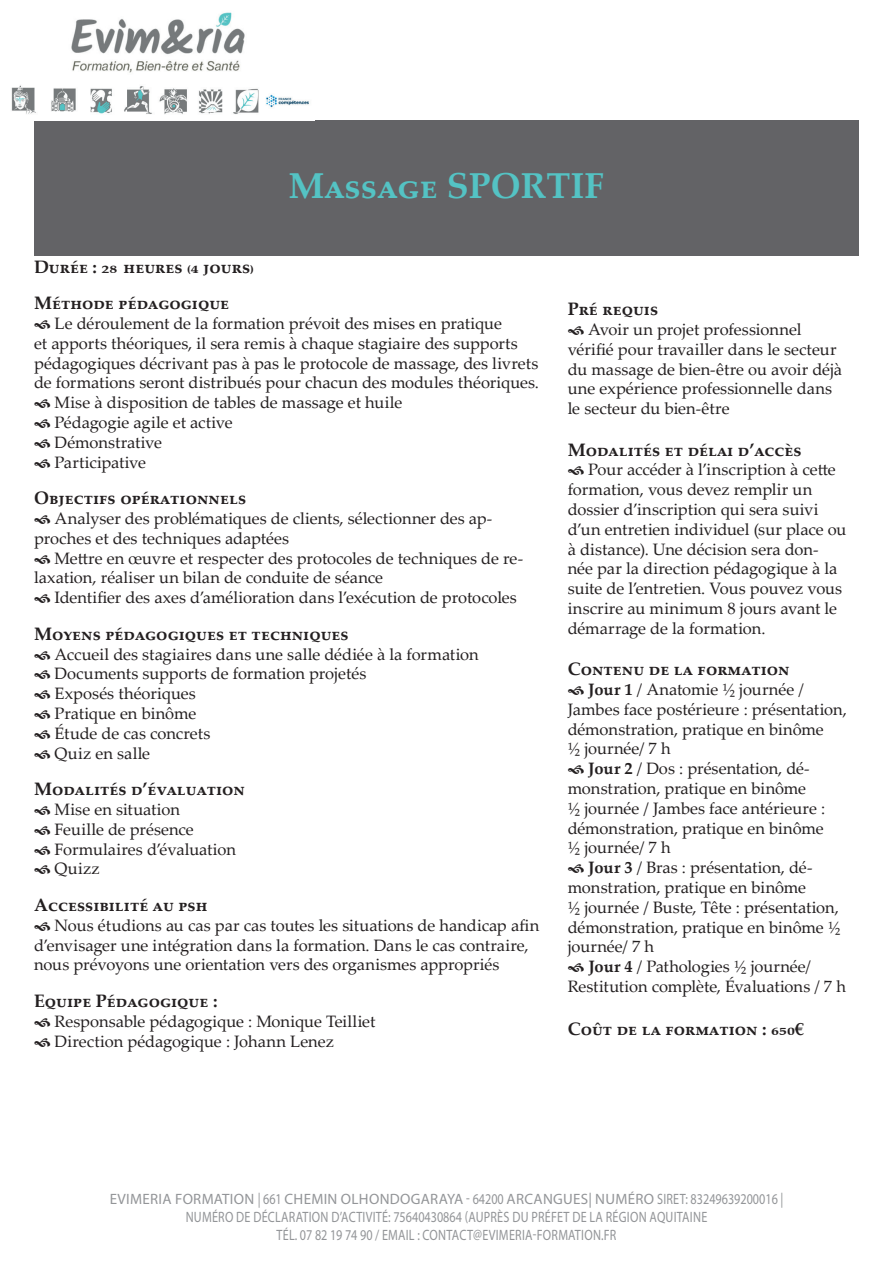
<style>
.page{position:relative;width:893px;height:1263px;background:#fff}
.page>*{position:absolute;margin:0;border:0;box-sizing:border-box;transform-origin:0 0}
.t1{font:700 36px "Palatino Linotype";color:#54c3c4}
.t2{font:700 18px/36.6px "Palatino Linotype";color:#231f20}
.t3{font:16.5px/19.8px "Palatino Linotype";letter-spacing:-.005em;color:#231f20}
.t4{font:15px/18px "Myriad Pro";letter-spacing:.02em;color:#939598;text-align:center}
.s1{font-weight:700}
</style>
<div class="page">
<div style="left:34px;top:120px;width:825px;height:136px;background:#636366"></div>
<img style="left:11px;top:12px;width:298px;height:102px">
<h1 class="t1" style="left:288px;top:161px;width:318px">Massage SPORTIF</h1>
<p class="t2" style="left:34px;top:247px;width:221px">Durée : 28 heures (4 jours)<br>Méthode pédagogique</p>
<p class="t3" style="left:55px;top:313px;width:449px">Le déroulement de la formation prévoit des mises en pratique</p>
<p class="t3" style="left:34px;top:333px;width:485px">et apports théoriques, il sera remis à chaque stagiaire des supports</p>
<p class="t3" style="left:34px;top:352px;width:506px">pédagogiques décrivant pas à pas le protocole de massage, des livrets</p>
<p class="t3" style="left:34px;top:372px;width:506px">de formations seront distribués pour chacun des modules théoriques.</p>
<p class="t3" style="left:55px;top:392px;width:349px">Mise à disposition de tables de massage et huile</p>
<p class="t3" style="left:55px;top:412px;width:180px">Pédagogie agile et active</p>
<p class="t3" style="left:55px;top:432px;width:109px">Démonstrative</p>
<p class="t3" style="left:55px;top:451px;width:93px">Participative</p>
<p class="t2" style="left:34px;top:479px;width:214px">Objectifs opérationnels</p>
<p class="t3" style="left:34px;top:508px;width:460px;text-indent:21px">Analyser des problématiques de clients, sélectionner des ap&shy;proches et des techniques adaptées</p>
<p class="t3" style="left:34px;top:547px;width:491px;text-indent:21px">Mettre en œuvre et respecter des protocoles de techniques de re&shy;laxation, réaliser un bilan de conduite de séance</p>
<p class="t3" style="left:55px;top:587px;width:464px">Identifier des axes d’amélioration dans l’exécution de protocoles</p>
<p class="t2" style="left:34px;top:615px;width:316px">Moyens pédagogiques et techniques</p>
<p class="t3" style="left:55px;top:643px;width:426px">Accueil des stagiaires dans une salle dédiée à la formation<br>Documents supports de formation projetés<br>Exposés théoriques<br>Pratique en binôme<br>Étude de cas concrets<br>Quiz en salle</p>
<p class="t2" style="left:34px;top:770px;width:213px">Modalités d’évaluation</p>
<p class="t3" style="left:55px;top:799px;width:183px">Mise en situation<br>Feuille de présence<br>Formulaires d’évaluation<br>Quizz</p>
<p class="t2" style="left:34px;top:886px;width:175px">Accessibilité au psh</p>
<p class="t3" style="left:34px;top:915px;width:507px;text-indent:21px">Nous étudions au cas par cas toutes les situations de handicap afin d’envisager une intégration dans la formation. Dans le cas contraire, nous prévoyons une orientation vers des organismes appropriés</p>
<p class="t2" style="left:34px;top:982px;width:185px">Equipe Pédagogique :</p>
<p class="t3" style="left:55px;top:1011px;width:322px">Responsable pédagogique : Monique Teilliet<br>Direction pédagogique : Johann Lenez</p>
<p class="t2" style="left:568px;top:290px;width:92px">Pré requis</p>
<p class="t3" style="left:568px;top:319px;width:276px;text-indent:21px">Avoir un projet professionnel vérifié pour travailler dans le secteur du massage de bien-être ou avoir déjà une expérience professionnelle dans le secteur du bien-être</p>
<p class="t2" style="left:568px;top:430px;width:235px">Modalités et délai d’accès</p>
<p class="t3" style="left:568px;top:459px;width:280px;text-indent:21px">Pour accéder à l’inscription à cette formation, vous devez remplir un dossier d’inscription qui sera suivi d’un entretien individuel (sur place ou à distance). Une décision sera don&shy;née par la direction pédagogique à la suite de l’entretien. Vous pouvez vous inscrire au minimum 8 jours avant le démarrage de la formation.</p>
<p class="t2" style="left:568px;top:650px;width:224px">Contenu de la formation</p>
<p class="t3" style="left:588px;top:679px;width:217px"><span class="s1">Jour 1</span> / Anatomie 1/2 journée /</p>
<p class="t3" style="left:568px;top:699px;width:281px">Jambes face postérieure : présentation,</p>
<p class="t3" style="left:568px;top:718px;width:258px">démonstration, pratique en binôme</p>
<p class="t3" style="left:568px;top:738px;width:104px">1/2 journée/ 7 h</p>
<p class="t3" style="left:588px;top:758px;width:223px"><span class="s1">Jour 2</span> / Dos : présentation, dé-</p>
<p class="t3" style="left:568px;top:778px;width:240px">monstration, pratique en binôme</p>
<p class="t3" style="left:568px;top:798px;width:259px">1/2 journée / Jambes face antérieure :</p>
<p class="t3" style="left:568px;top:817px;width:258px">démonstration, pratique en binôme</p>
<p class="t3" style="left:568px;top:837px;width:104px">1/2 journée/ 7 h</p>
<p class="t3" style="left:588px;top:857px;width:226px"><span class="s1">Jour 3</span> / Bras : présentation, dé-</p>
<p class="t3" style="left:568px;top:877px;width:240px">monstration, pratique en binôme</p>
<p class="t3" style="left:568px;top:897px;width:273px">1/2 journée / Buste, Tête : présentation,</p>
<p class="t3" style="left:568px;top:916px;width:274px">démonstration, pratique en binôme 1/2</p>
<p class="t3" style="left:568px;top:936px;width:88px">journée/ 7 h</p>
<p class="t3" style="left:588px;top:956px;width:224px"><span class="s1">Jour 4</span> / Pathologies 1/2 journée/</p>
<p class="t3" style="left:568px;top:976px;width:280px">Restitution complète, Évaluations / 7 h</p>
<p class="t2" style="left:568px;top:1010px;width:238px">Coût de la formation : 650€</p>
<p class="t4" style="left:110px;top:1190px;width:675px">EVIMERIA FORMATION | 661 CHEMIN OLHONDOGARAYA - 64200 ARCANGUES| NUMÉRO SIRET: 83249639200016 |<br>NUMÉRO DE DÉCLARATION D’ACTIVITÉ: 75640430864 (AUPRÈS DU PRÉFET DE LA RÉGION AQUITAINE<br>TÉL. 07 82 19 74 90 / EMAIL : CONTACT@EVIMERIA-FORMATION.FR</p>
</div>
